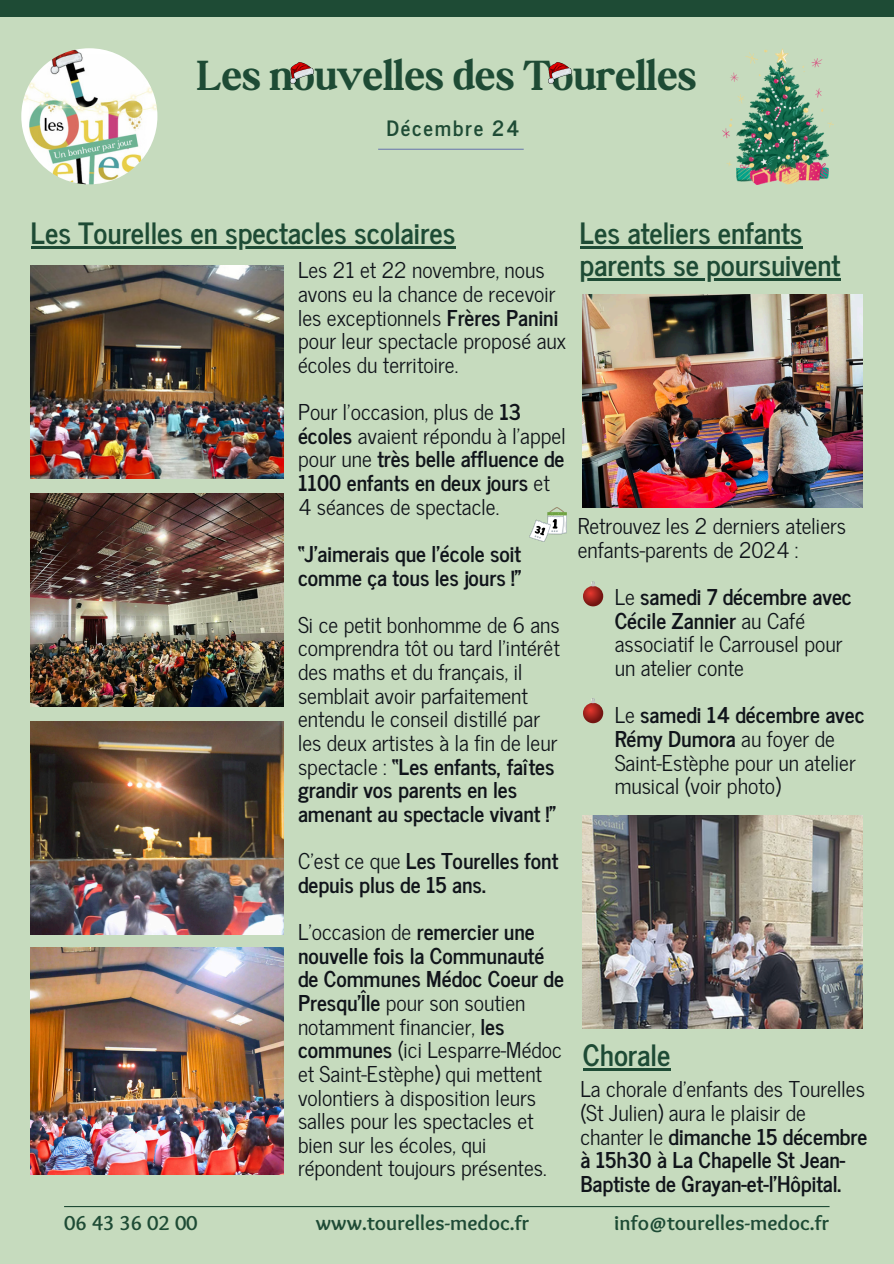
<style>
.page{position:relative;width:894px;height:1264px;background:#fff}
.page>*{position:absolute;margin:0;border:0;box-sizing:border-box;transform-origin:0 0}
.t1{font:700 45px "Boston Angel";color:#1e4b35}
.t2{font:700 29.1px "News Cycle";color:#1e4b35}
.t3{font:21.6px/23.7px "News Cycle";color:#10141a}
.t4{font:700 21.6px/23.7px "News Cycle";color:#10141a}
.t5{font:700 21px "Sukar";color:#1e4b35}
.t6{font:700 21px "News Cycle";letter-spacing:.085em;color:#1e4b35}
.s1{font-weight:700}
.s2{font-weight:400}
</style>
<div class="page">
<div style="left:0;top:0;width:893px;height:1263px;background:#c6dbbe"></div>
<img style="left:31px;top:265px;width:253px;height:213px">
<hr style="left:64px;top:1205px;width:765px;height:2px;background:#1e4b35">
<hr style="left:378px;top:149px;width:145px;height:1px;background:#707eae">
<div style="left:0;top:0;width:893px;height:17px;background:#1e4b35"></div>
<img style="left:21px;top:48px;width:136px;height:136px;border-radius:50%">
<img style="left:31px;top:947px;width:253px;height:227px">
<img style="left:31px;top:493px;width:253px;height:213px">
<img style="left:31px;top:721px;width:253px;height:213px">
<img style="left:582px;top:295px;width:279px;height:212px">
<img style="left:582px;top:815px;width:279px;height:213px">
<img style="left:529px;top:508px;width:37px;height:33px">
<svg style="left:582px;top:586px;width:21px;height:20px"></svg>
<svg style="left:591px;top:581px;width:3px;height:5px"></svg>
<svg style="left:582px;top:703px;width:21px;height:20px"></svg>
<img style="left:290px;top:62px;width:24px;height:21px">
<img style="left:548px;top:62px;width:23px;height:21px">
<img style="left:722px;top:49px;width:111px;height:136px">
<hr style="left:579px;top:246px;width:223px;height:3px;background:#1e4b35">
<hr style="left:579px;top:278px;width:261px;height:2px;background:#1e4b35">
<hr style="left:31px;top:246px;width:424px;height:3px;background:#1e4b35">
<hr style="left:582px;top:1067px;width:88px;height:3px;background:#1e4b35">
<h3 class="t1" style="left:197px;top:49px;width:500px">Les nouvelles des Tourelles</h3>
<p class="t6" style="left:386px;top:110px;width:134px">Décembre 24</p>
<p class="t2" style="left:31px;top:208px;width:426px">Les Tourelles en spectacles scolaires</p>
<h1 class="t3" style="left:298px;top:257px;width:269px">Les 21 et 22 novembre, nous avons eu la chance de recevoir les exceptionnels <span class="s1">Frères Panini </span>pour leur spectacle proposé aux écoles du territoire.</h1>
<p class="t3" style="left:298px;top:399px;width:269px">Pour l’occasion, plus de <span class="s1">13 écoles</span> avaient répondu à l’appel pour une <span class="s1">très belle affluence de<br>1100 enfants en deux jours</span> et<br>4 séances de spectacle.</p>
<p class="t4" style="left:298px;top:540px;width:224px">“J’aimerais que l’école soit comme ça tous les jours !”</p>
<h3 class="t3" style="left:298px;top:611px;width:263px">Si ce petit bonhomme de 6 ans comprendra tôt ou tard l’intérêt des maths et du français, il semblait avoir parfaitement entendu le conseil distillé par les deux artistes à la fin de leur spectacle : <span class="s1">“Les enfants, faîtes grandir vos parents en les amenant au spectacle vivant !”</span></h3>
<p class="t4" style="left:298px;top:847px;width:261px"><span class="s2">C’est ce que</span> Les Tourelles font depuis plus de 15 ans.</p>
<p class="t3" style="left:298px;top:918px;width:267px">L’occasion de <span class="s1">remercier une nouvelle fois la Communauté de Communes Médoc Coeur de<br>Presqu’Île</span> pour son soutien notamment financier, <span class="s1">les communes</span> (ici Lesparre-Médoc et Saint-Estèphe) qui mettent volontiers à disposition leurs salles pour les spectacles et bien sur les écoles, qui répondent toujours présentes.</p>
<p class="t2" style="left:579px;top:208px;width:224px">Les ateliers enfants</p>
<p class="t2" style="left:579px;top:239px;width:262px">parents se poursuivent</p>
<h2 class="t3" style="left:577px;top:513px;width:270px">Retrouvez les 2 derniers ateliers enfants-parents de 2024 :</h2>
<h2 class="t3" style="left:614px;top:584px;width:238px">Le <span class="s1">samedi 7 décembre avec<br>Cécile Zannier</span> au Café associatif le Carrousel pour un atelier conte</h2>
<p class="t3" style="left:614px;top:702px;width:251px">Le <span class="s1">samedi 14 décembre avec<br>Rémy Dumora</span> au foyer de<br>Saint-Estèphe pour un atelier musical (voir photo)</p>
<p class="t2" style="left:582px;top:1029px;width:89px">Chorale</p>
<p class="t4" style="left:580px;top:1076px;width:288px"><span class="s2">La chorale d’enfants des Tourelles (St Julien) aura le plaisir de chanter le</span> dimanche 15 décembre à 15h30 à La Chapelle St Jean-<br>Baptiste de Grayan-et-l’Hôpital.</p>
<p class="t5" style="left:64px;top:1211px;width:135px">06 43 36 02 00</p>
<p class="t5" style="left:316px;top:1211px;width:215px">www.tourelles-medoc.fr</p>
<p class="t5" style="left:614px;top:1211px;width:216px">info@tourelles-medoc.fr</p>
</div>
